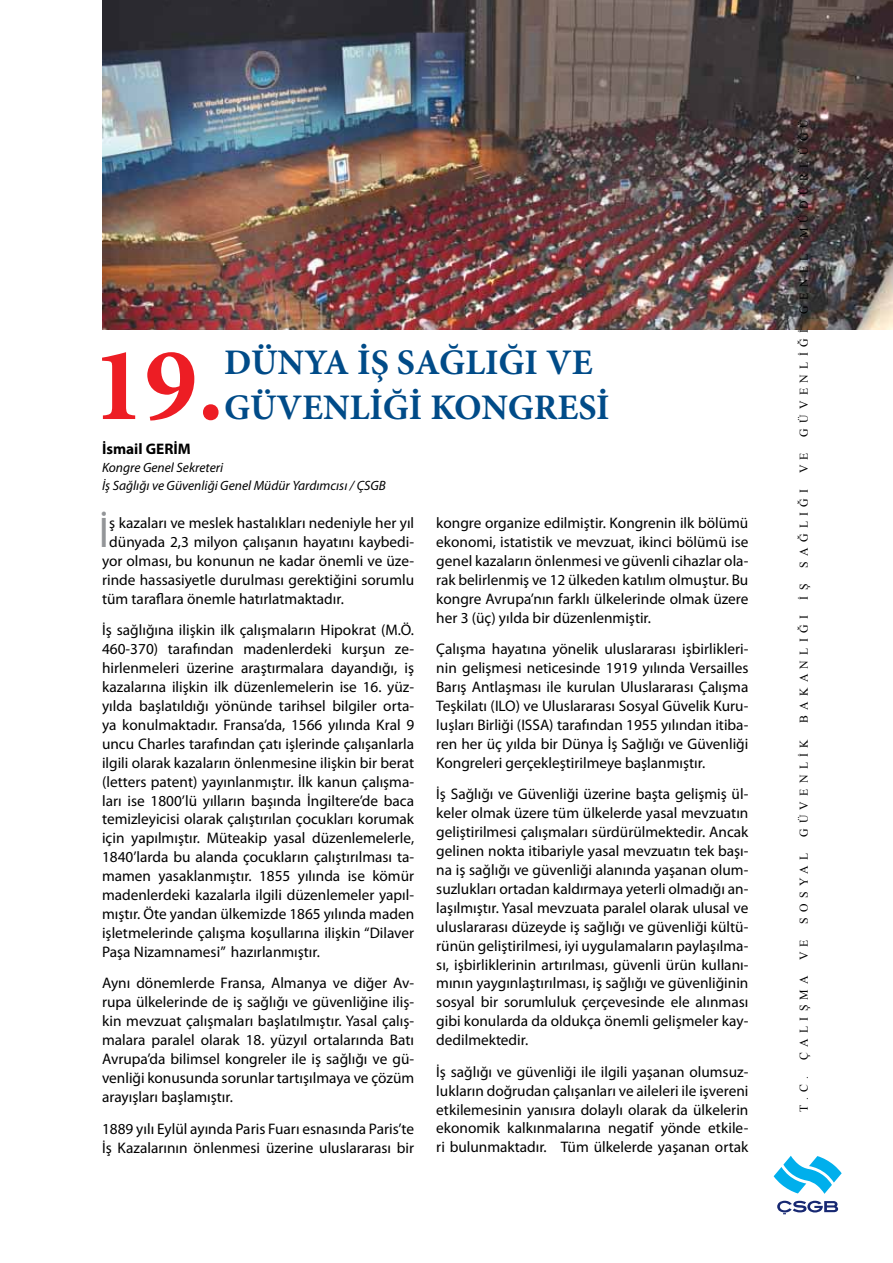
<style>
.page{position:relative;width:893px;height:1263px;background:#fff}
.page>*{position:absolute;margin:0;border:0;box-sizing:border-box;transform-origin:0 0}
.t1{font:700 105.3px "Minion Pro";color:#ed1d24}
.t2{font:43.05px "Myriad Pro";color:#939598}
.t3{font:700 36px/45px "Minion Pro";color:#004b88}
.t4{font:15.3px/18.9px "Myriad Pro";color:#000;text-align:justify}
.t5{font:700 15.3px "Myriad Pro";color:#000}
.t6{font:italic 13.5px/18px "Myriad Pro";color:#000}
.t7{font:11.85px "Times New Roman";letter-spacing:.455em;color:#000}
</style>
<div class="page">
<svg style="left:774px;top:1156px;width:68px;height:38px"></svg>
<svg style="left:777px;top:1201px;width:61px;height:13px"></svg>
<img style="left:102px;top:0;width:791px;height:330px">
<h1 class="t1" style="left:92px;top:311px;width:133px">19.</h1>
<h3 class="t3" style="left:224px;top:340px;width:387px">DÜNYA İŞ SAĞLIĞI VE<br>GÜVENLİĞİ KONGRESİ</h3>
<p class="t5" style="left:102px;top:439px;width:90px">İsmail GERİM</p>
<p class="t6" style="left:102px;top:458px;width:285px">Kongre Genel Sekreteri<br>İş Sağlığı ve Güvenliği Genel Müdür Yardımcısı / ÇSGB</p>
<h2 class="t2" style="left:99px;top:506px;width:12px">İ</h2>
<p class="t4" style="left:109px;top:513px;width:306px">ş kazaları ve meslek hastalıkları nedeniyle her yıl</p>
<p class="t4" style="left:109px;top:532px;width:306px">dünyada 2,3 milyon çalışanın hayatını kaybedi-</p>
<p class="t4" style="left:102px;top:551px;width:314px">yor olması, bu konunun ne kadar önemli ve üze-</p>
<p class="t4" style="left:102px;top:570px;width:314px">rinde hassasiyetle durulması gerektiğini sorumlu</p>
<p class="t4" style="left:102px;top:589px;width:243px">tüm taraflara önemle hatırlatmaktadır.</p>
<p class="t4" style="left:102px;top:620px;width:314px">İş sağlığına ilişkin ilk çalışmaların Hipokrat (M.Ö.<br>460-370) tarafından madenlerdeki kurşun ze&shy;hirlenmeleri üzerine araştırmalara dayandığı, iş kazalarına ilişkin ilk düzenlemelerin ise 16. yüz&shy;yılda başlatıldığı yönünde tarihsel bilgiler orta&shy;ya konulmaktadır. Fransa’da, 1566 yılında Kral 9 uncu Charles tarafından çatı işlerinde çalışanlarla ilgili olarak kazaların önlenmesine ilişkin bir berat (letters patent) yayınlanmıştır. İlk kanun çalışma&shy;ları ise 1800’lü yılların başında İngiltere’de baca temizleyicisi olarak çalıştırılan çocukları korumak için yapılmıştır. Müteakip yasal düzenlemelerle, 1840’larda bu alanda çocukların çalıştırılması ta&shy;mamen yasaklanmıştır. 1855 yılında ise kömür madenlerdeki kazalarla ilgili düzenlemeler yapıl&shy;mıştır. Öte yandan ülkemizde 1865 yılında maden işletmelerinde çalışma koşullarına ilişkin “Dilaver Paşa Nizamnamesi” hazırlanmıştır.</p>
<p class="t4" style="left:102px;top:974px;width:314px">Aynı dönemlerde Fransa, Almanya ve diğer Av&shy;rupa ülkelerinde de iş sağlığı ve güvenliğine iliş&shy;kin mevzuat çalışmaları başlatılmıştır. Yasal çalış&shy;malara paralel olarak 18. yüzyıl ortalarında Batı Avrupa’da bilimsel kongreler ile iş sağlığı ve gü&shy;venliği konusunda sorunlar tartışılmaya ve çözüm arayışları başlamıştır.</p>
<p class="t4" style="left:102px;top:1119px;width:314px">1889 yılı Eylül ayında Paris Fuarı esnasında Paris’te<br>İş Kazalarının önlenmesi üzerine uluslararası bir</p>
<p class="t4" style="left:436px;top:513px;width:314px">kongre organize edilmiştir. Kongrenin ilk bölümü ekonomi, istatistik ve mevzuat, ikinci bölümü ise genel kazaların önlenmesi ve güvenli cihazlar ola&shy;rak belirlenmiş ve 12 ülkeden katılım olmuştur. Bu kongre Avrupa’nın farklı ülkelerinde olmak üzere her 3 (üç) yılda bir düzenlenmiştir.</p>
<p class="t4" style="left:436px;top:640px;width:314px">Çalışma hayatına yönelik uluslararası işbirlikleri&shy;nin gelişmesi neticesinde 1919 yılında Versailles Barış Antlaşması ile kurulan Uluslararası Çalışma Teşkilatı (ILO) ve Uluslararası Sosyal Güvelik Kuru&shy;luşları Birliği (ISSA) tarafından 1955 yılından itiba&shy;ren her üç yılda bir Dünya İş Sağlığı ve Güvenliği Kongreleri gerçekleştirilmeye başlanmıştır.</p>
<p class="t4" style="left:436px;top:785px;width:314px">İş Sağlığı ve Güvenliği üzerine başta gelişmiş ül&shy;keler olmak üzere tüm ülkelerde yasal mevzuatın geliştirilmesi çalışmaları sürdürülmektedir. Ancak gelinen nokta itibariyle yasal mevzuatın tek başı&shy;na iş sağlığı ve güvenliği alanında yaşanan olum&shy;suzlukları ortadan kaldırmaya yeterli olmadığı an&shy;laşılmıştır. Yasal mevzuata paralel olarak ulusal ve uluslararası düzeyde iş sağlığı ve güvenliği kültü&shy;rünün geliştirilmesi, iyi uygulamaların paylaşılma&shy;sı, işbirliklerinin artırılması, güvenli ürün kullanı&shy;mının yaygınlaştırılması, iş sağlığı ve güvenliğinin sosyal bir sorumluluk çerçevesinde ele alınması gibi konularda da oldukça önemli gelişmeler kay&shy;dedilmektedir.</p>
<p class="t4" style="left:436px;top:1062px;width:314px">İş sağlığı ve güvenliği ile ilgili yaşanan olumsuz&shy;lukların doğrudan çalışanları ve aileleri ile işvereni etkilemesinin yanısıra dolaylı olarak da ülkelerin ekonomik kalkınmalarına negatif yönde etkile&shy;ri bulunmaktadır. Tüm ülkelerde yaşanan ortak</p>
<p class="t7" style="left:796px;top:238px;width:121px;rotate:-90deg">MÜDÜRLÜĞÜ</p>
<p class="t7" style="left:796px;top:314px;width:61px;rotate:-90deg">GENEL</p>
<p class="t7" style="left:796px;top:437px;width:109px;rotate:-90deg">GÜVENLİĞİ</p>
<p class="t7" style="left:796px;top:473px;width:23px;rotate:-90deg">V E</p>
<p class="t7" style="left:796px;top:568px;width:81px;rotate:-90deg">SAĞLIĞI</p>
<p class="t7" style="left:796px;top:599px;width:17px;rotate:-90deg">İ Ş</p>
<p class="t7" style="left:796px;top:723px;width:110px;rotate:-90deg">BAKANLIĞI</p>
<p class="t7" style="left:796px;top:837px;width:100px;rotate:-90deg">GÜVENLİK</p>
<p class="t7" style="left:796px;top:924px;width:73px;rotate:-90deg">SOSYAL</p>
<p class="t7" style="left:796px;top:1060px;width:122px;rotate:-90deg">ÇALIŞMA VE</p>
<p class="t7" style="left:796px;top:1112px;width:38px;rotate:-90deg">T.C.</p>
</div>
